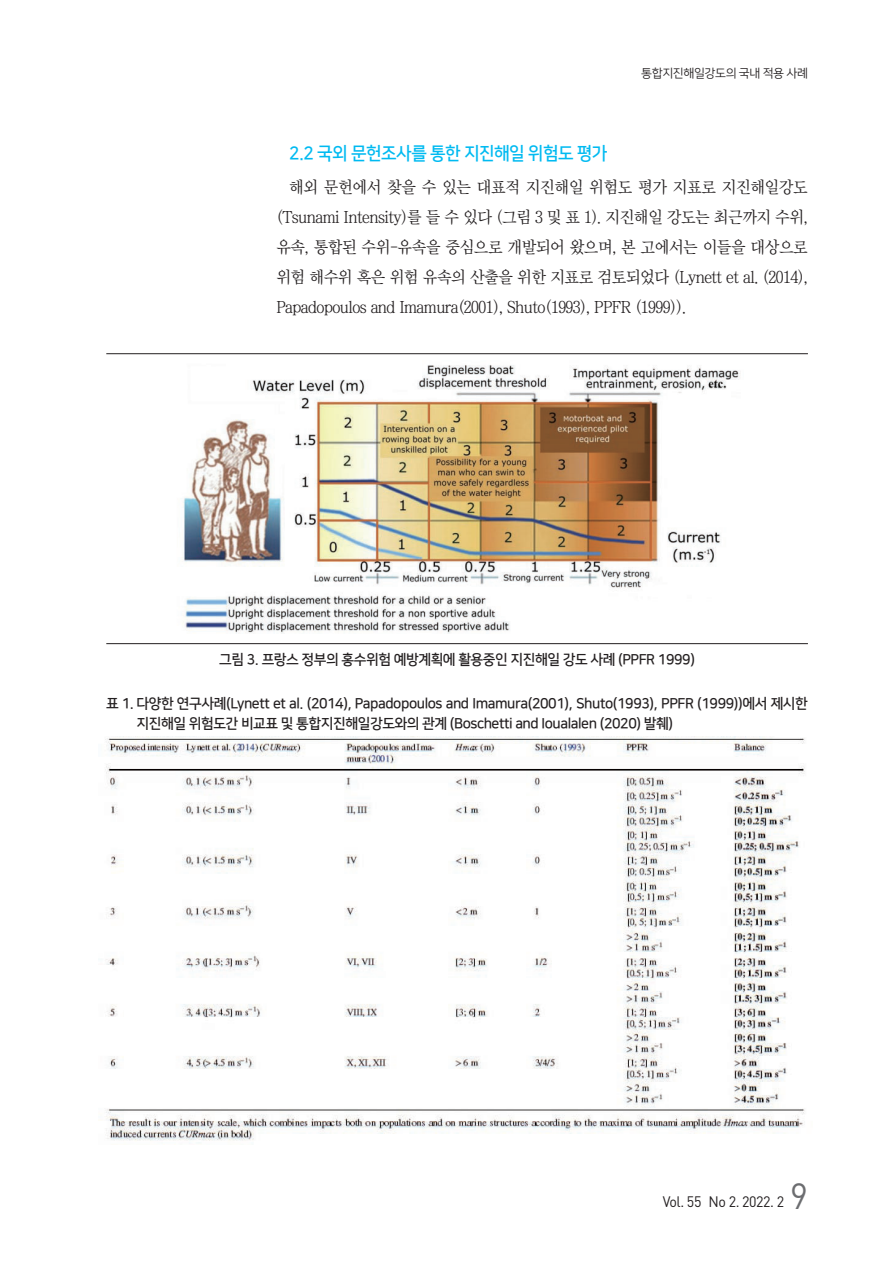
<style>
.page{position:relative;width:893px;height:1263px;background:#fff}
.page>*{position:absolute;margin:0;border:0;box-sizing:border-box;transform-origin:0 0}
.t1{font:36px "DIN Pro";color:#6c6d70;scale:.95 1}
._2_소타이틀{font:18px "Nanum Square B";letter-spacing:-.03em;color:#00baf1;scale:.95 1}
.t2{font:16.5px/30px "Chosun Sm";letter-spacing:-.03em;color:#231f20;text-align:justify}
.t3{font:15px "DIN Pro";letter-spacing:-.03em;color:#231f20;scale:.95 1}
._4_표그림제목{font:14.25px/19.5px "Nanum Square B";letter-spacing:-.03em;color:#231f20}
.t4{font:12px "Nanum Square R";letter-spacing:-.03em;color:#231f20}
</style>
<div class="page">
<hr style="left:106px;top:353px;width:702px;height:1px;background:#231f20">
<hr style="left:106px;top:643px;width:702px;height:1px;background:#231f20">
<img style="left:183px;top:365px;width:558px;height:268px">
<img style="left:105px;top:737px;width:700px;height:406px">
<p class="t4" style="left:641px;top:67px;width:168px">통합지진해일강도의 국내 적용 사례</p>
<p class="_2_소타이틀" style="left:289px;top:144px;width:337px">2.2 국외 문헌조사를 통한 지진해일 위험도 평가</p>
<p class="t2" style="left:276px;top:172px;width:533px;text-indent:13px">해외 문헌에서 찾을 수 있는 대표적 지진해일 위험도 평가 지표로 지진해일강도 (Tsunami Intensity)를 들 수 있다 (그림 3 및 표 1). 지진해일 강도는 최근까지 수위, 유속, 통합된 수위-유속을 중심으로 개발되어 왔으며, 본 고에서는 이들을 대상으로 위험 해수위 혹은 위험 유속의 산출을 위한 지표로 검토되었다 (Lynett et al. (2014), Papadopoulos and Imamura(2001), Shuto(1993), PPFR (1999)).</p>
<p class="_4_표그림제목" style="left:219px;top:650px;width:477px">그림 3. 프랑스 정부의 홍수위험 예방계획에 활용중인 지진해일 강도 사례 (PPFR 1999)</p>
<p class="_4_표그림제목" style="left:137px;top:694px;width:673px;text-indent:-30px">표 1. 다양한 연구사례(Lynett et al. (2014), Papadopoulos and Imamura(2001), Shuto(1993), PPFR (1999))에서 제시한 지진해일 위험도간 비교표 및 통합지진해일강도와의 관계 (Boschetti and Ioualalen (2020) 발췌)</p>
<p class="t3" style="left:663px;top:1191px;width:129px">Vol. 55 No 2. 2022. 2</p>
<h1 class="t1" style="left:790px;top:1171px;width:20px">9</h1>
</div>
